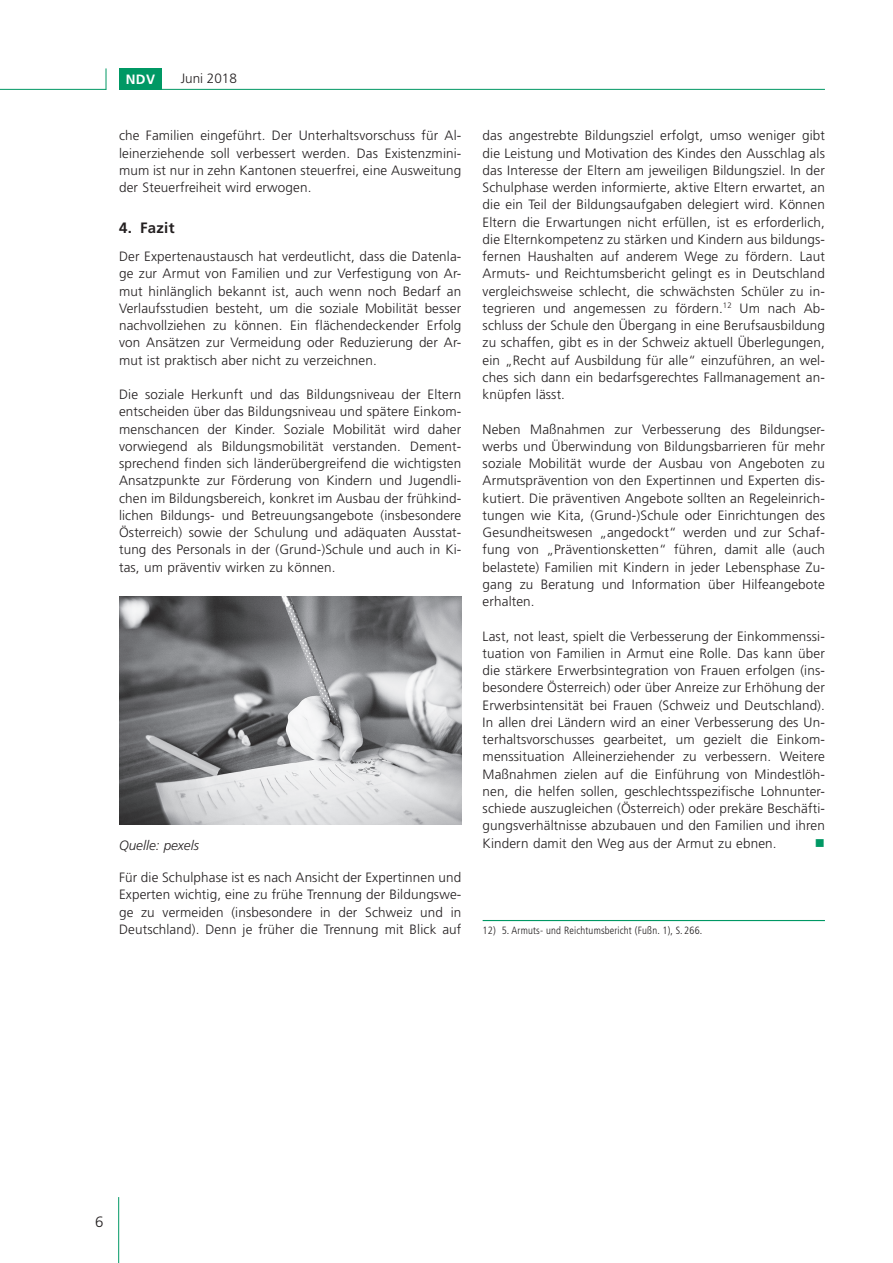
<style>
.page{position:relative;width:893px;height:1263px;background:#fff}
.page>*{position:absolute;margin:0;border:0;box-sizing:border-box;transform-origin:0 0}
.t1{font:700 15px "Frutiger LT";letter-spacing:.02em;color:#231f20}
.t2{font:300 15px "Frutiger LT";color:#231f20}
.t3{font:300 13.5px/17.2px "Frutiger LT";letter-spacing:.01em;color:#231f20;text-align:justify}
.t4{font:italic 300 13.5px "Frutiger LT";color:#231f20}
.t5{font:700 13.5px "Frutiger LT";color:#fff}
.t6{font:13.5px "Wingdings";color:#009864}
.t7{font:300 condensed 10.5px "Frutiger LT";letter-spacing:.015em;color:#231f20}
</style>
<div class="page">
<hr style="left:0;top:89px;width:106px;height:1px;background:#009864">
<hr style="left:119px;top:89px;width:706px;height:1px;background:#009864">
<svg style="left:106px;top:68px;width:1px;height:22px"></svg>
<hr style="left:118px;top:1197px;width:1px;height:66px;background:#009864">
<div style="left:119px;top:68px;width:43px;height:21px;background:#009864"></div>
<img style="left:119px;top:597px;width:342px;height:228px">
<hr style="left:483px;top:920px;width:342px;height:1px;background:#009864">
<p class="t5" style="left:126px;top:71px;width:31px">NDV</p>
<p class="t3" style="left:181px;top:70px;width:58px">Juni 2018</p>
<p class="t3" style="left:119px;top:127px;width:344px">che Familien eingeführt. Der Unterhaltsvorschuss für Al&shy;leinerziehende soll verbessert werden. Das Existenzmini&shy;mum ist nur in zehn Kantonen steuerfrei, eine Ausweitung der Steuerfreiheit wird erwogen.</p>
<p class="t1" style="left:119px;top:218px;width:57px">4. Fazit</p>
<p class="t3" style="left:119px;top:248px;width:344px">Der Expertenaustausch hat verdeutlicht, dass die Datenla&shy;ge zur Armut von Familien und zur Verfestigung von Ar&shy;mut hinlänglich bekannt ist, auch wenn noch Bedarf an Verlaufsstudien besteht, um die soziale Mobilität besser nachvollziehen zu können. Ein flächendeckender Erfolg von Ansätzen zur Vermeidung oder Reduzierung der Ar&shy;mut ist praktisch aber nicht zu verzeichnen.</p>
<p class="t3" style="left:119px;top:386px;width:344px">Die soziale Herkunft und das Bildungsniveau der Eltern entscheiden über das Bildungsniveau und spätere Einkom&shy;menschancen der Kinder. Soziale Mobilität wird daher vorwiegend als Bildungsmobilität verstanden. Dement&shy;sprechend finden sich länderübergreifend die wichtigsten Ansatzpunkte zur Förderung von Kindern und Jugendli&shy;chen im Bildungsbereich, konkret im Ausbau der frühkind&shy;lichen Bildungs- und Betreuungsangebote (insbesondere Österreich) sowie der Schulung und adäquaten Ausstat&shy;tung des Personals in der (Grund-)Schule und auch in Ki&shy;tas, um präventiv wirken zu können.</p>
<p class="t4" style="left:119px;top:837px;width:81px">Quelle: pexels</p>
<p class="t3" style="left:119px;top:869px;width:344px">Für die Schulphase ist es nach Ansicht der Expertinnen und Experten wichtig, eine zu frühe Trennung der Bildungswe&shy;ge zu vermeiden (insbesondere in der Schweiz und in Deutschland). Denn je früher die Trennung mit Blick auf</p>
<p class="t3" style="left:483px;top:127px;width:344px">das angestrebte Bildungsziel erfolgt, umso weniger gibt die Leistung und Motivation des Kindes den Ausschlag als das Interesse der Eltern am jeweiligen Bildungsziel. In der Schulphase werden informierte, aktive Eltern erwartet, an die ein Teil der Bildungsaufgaben delegiert wird. Können Eltern die Erwartungen nicht erfüllen, ist es erforderlich, die Elternkompetenz zu stärken und Kindern aus bildungs&shy;fernen Haushalten auf anderem Wege zu fördern. Laut Armuts- und Reichtumsbericht gelingt es in Deutschland vergleichsweise schlecht, die schwächsten Schüler zu in&shy;tegrieren und angemessen zu fördern.<sup>12</sup> Um nach Ab&shy;schluss der Schule den Übergang in eine Berufsausbildung zu schaffen, gibt es in der Schweiz aktuell Überlegungen, ein „Recht auf Ausbildung für alle“ einzuführen, an wel&shy;ches sich dann ein bedarfsgerechtes Fallmanagement an&shy;knüpfen lässt.</p>
<p class="t3" style="left:483px;top:420px;width:344px">Neben Maßnahmen zur Verbesserung des Bildungser&shy;werbs und Überwindung von Bildungsbarrieren für mehr soziale Mobilität wurde der Ausbau von Angeboten zu Armutsprävention von den Expertinnen und Experten dis&shy;kutiert. Die präventiven Angebote sollten an Regeleinrich&shy;tungen wie Kita, (Grund-)Schule oder Einrichtungen des Gesundheitswesen „angedockt“ werden und zur Schaf&shy;fung von „Präventionsketten“ führen, damit alle (auch belastete) Familien mit Kindern in jeder Lebensphase Zu&shy;gang zu Beratung und Information über Hilfeangebote erhalten.</p>
<p class="t3" style="left:483px;top:627px;width:344px">Last, not least, spielt die Verbesserung der Einkommenssi&shy;tuation von Familien in Armut eine Rolle. Das kann über die stärkere Erwerbsintegration von Frauen erfolgen (ins&shy;besondere Österreich) oder über Anreize zur Erhöhung der Erwerbsintensität bei Frauen (Schweiz und Deutschland).<br>In allen drei Ländern wird an einer Verbesserung des Un&shy;terhaltsvorschusses gearbeitet, um gezielt die Einkom&shy;menssituation Alleinerziehender zu verbessern. Weitere Maßnahmen zielen auf die Einführung von Mindestlöh&shy;nen, die helfen sollen, geschlechtsspezifische Lohnunter&shy;schiede auszugleichen (Österreich) oder prekäre Beschäfti&shy;gungsverhältnisse abzubauen und den Familien und ihren Kindern damit den Weg aus der Armut zu ebnen.</p>
<p class="t6" style="left:815px;top:835px;width:12px">■</p>
<p class="t7" style="left:483px;top:924px;width:221px">12) 5. Armuts- und Reichtumsbericht (Fußn. 1), S. 266.</p>
<p class="t2" style="left:95px;top:1213px;width:10px">6</p>
</div>
